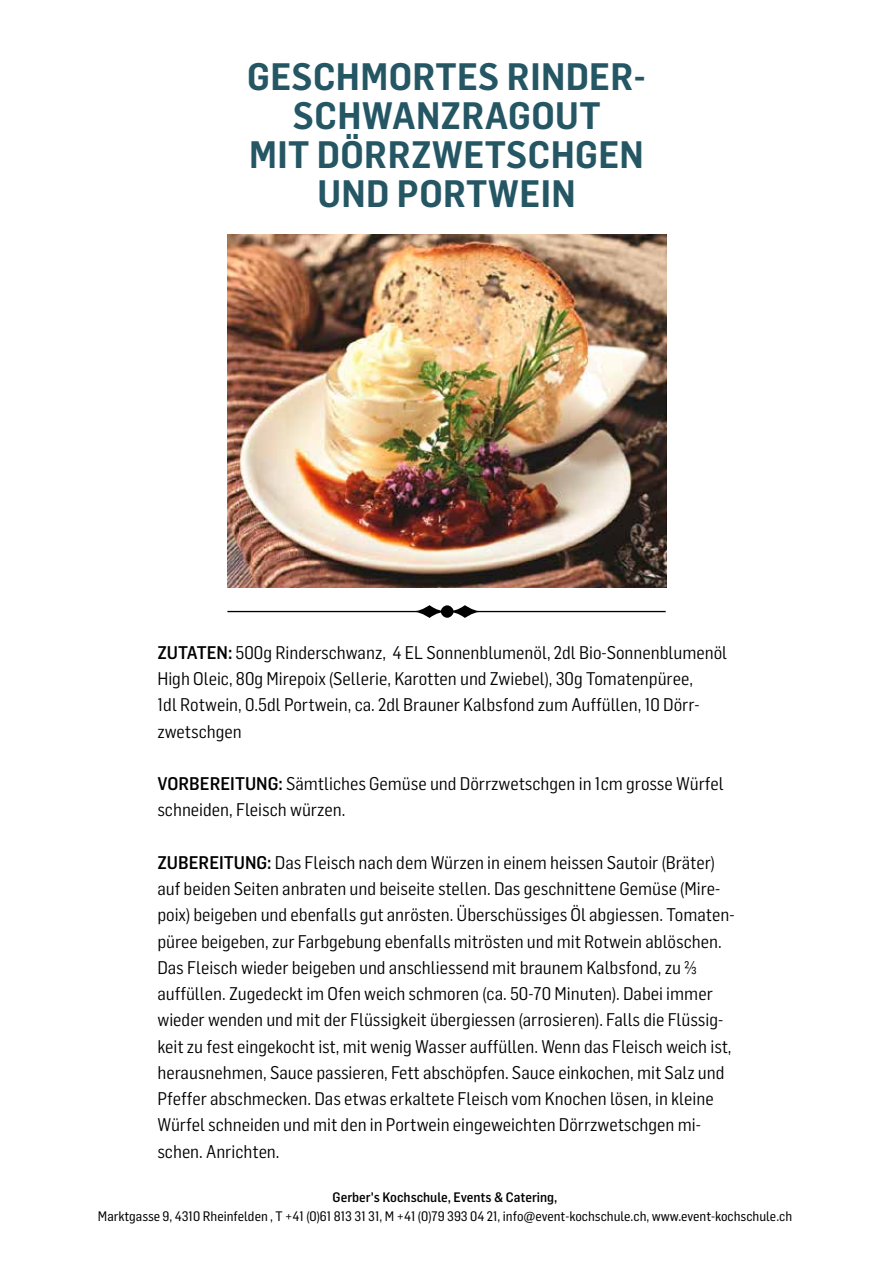
<style>
.page{position:relative;width:893px;height:1263px;background:#fff}
.page>*{position:absolute;margin:0;border:0;box-sizing:border-box;transform-origin:0 0}
.t1{font:600 37.5px/39px "Flama Semicondensed";letter-spacing:.01em;color:#245664;text-align:center}
.t2{font:18px/26.2px "Flama Semicondensed";color:#000}
.t3{font:13.5px "Flama Semicondensed Basic";color:#000}
.t4{font:500 13.5px "Flama Semicondensed";color:#000}
.s1{font-weight:500}
</style>
<div class="page">
<img style="left:227px;top:235px;width:439px;height:352px">
<svg style="left:227px;top:605px;width:439px;height:13px"></svg>
<h1 class="t1" style="left:247px;top:56px;width:400px">GESCHMORTES RINDER-<br>SCHWANZRAGOUT<br>MIT DÖRRZWETSCHGEN<br>UND PORTWEIN</h1>
<p class="t2" style="left:157px;top:638px;width:571px"><span class="s1">ZUTATEN:</span> 500g Rinderschwanz, 4 EL Sonnenblumenöl, 2dl Bio-Sonnenblumenöl High Oleic, 80g Mirepoix (Sellerie, Karotten und Zwiebel), 30g Tomatenpüree,<br>1dl Rotwein, 0.5dl Portwein, ca. 2dl Brauner Kalbsfond zum Auffüllen, 10 Dörr&shy;zwetschgen</p>
<p class="t2" style="left:157px;top:770px;width:568px"><span class="s1">VORBEREITUNG:</span> Sämtliches Gemüse und Dörrzwetschgen in 1cm grosse Würfel schneiden, Fleisch würzen.</p>
<p class="t2" style="left:157px;top:848px;width:579px"><span class="s1">ZUBEREITUNG:</span> Das Fleisch nach dem Würzen in einem heissen Sautoir (Bräter) auf beiden Seiten anbraten und beiseite stellen. Das geschnittene Gemüse (Mire&shy;poix) beigeben und ebenfalls gut anrösten. Überschüssiges Öl abgiessen. Tomaten&shy;püree beigeben, zur Farbgebung ebenfalls mitrösten und mit Rotwein ablöschen.<br>Das Fleisch wieder beigeben und anschliessend mit braunem Kalbsfond, zu ⅔ auffüllen. Zugedeckt im Ofen weich schmoren (ca. 50-70 Minuten). Dabei immer wieder wenden und mit der Flüssigkeit übergiessen (arrosieren). Falls die Flüssig&shy;keit zu fest eingekocht ist, mit wenig Wasser auffüllen. Wenn das Fleisch weich ist, herausnehmen, Sauce passieren, Fett abschöpfen. Sauce einkochen, mit Salz und Pfeffer abschmecken. Das etwas erkaltete Fleisch vom Knochen lösen, in kleine Würfel schneiden und mit den in Portwein eingeweichten Dörrzwetschgen mi&shy;schen. Anrichten.</p>
<p class="t4" style="left:333px;top:1188px;width:226px">Gerber's Kochschule, Events &amp; Catering,</p>
<p class="t3" style="left:98px;top:1208px;width:696px">Marktgasse 9, 4310 Rheinfelden , T +41 (0)61 813 31 31, M +41 (0)79 393 04 21, info@event-kochschule.ch, www.event-kochschule.ch</p>
</div>
